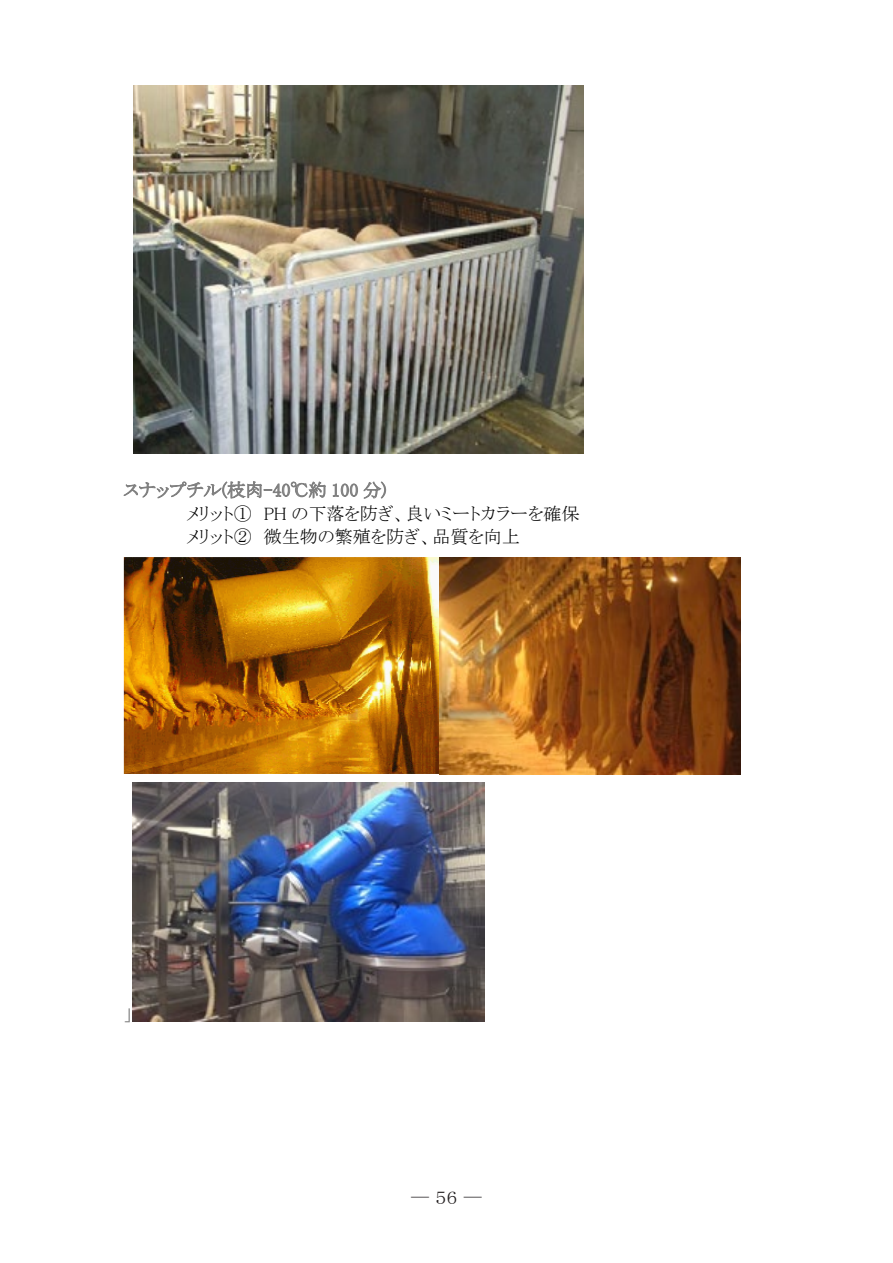
<style>
.page{position:relative;width:893px;height:1263px;background:#fff}
.page>*{position:absolute;margin:0;border:0;box-sizing:border-box;transform-origin:0 0}
.t1{font:18px/23.2px "MS P Mincho";color:#000}
.t2{font:18px "MS P Mincho";letter-spacing:.005em;color:#808080}
.t3{font:18px "Ryumin Pr 6";color:#231f20}
.t4{font:16.5px "Meiryo UI";color:#808080}
.s1{font-family:"MS P Mincho"}
</style>
<div class="page">
<img style="left:133px;top:85px;width:450px;height:368px">
<img style="left:124px;top:557px;width:616px;height:217px">
<img style="left:132px;top:783px;width:352px;height:238px">
<p class="t2" style="left:124px;top:481px;width:264px">スナップチル(枝肉-40℃約 100 分)</p>
<p class="t1" style="left:187px;top:502px;width:394px">メリット① PH の下落を防ぎ、良いミートカラーを確保メリット② 微生物の繁殖を防ぎ、品質を向上</p>
<p class="t4" style="left:124px;top:1004px;width:10px">」</p>
<p class="t3" style="left:411px;top:1183px;width:72px">─ <span class="s1">５６</span> ─</p>
</div>
